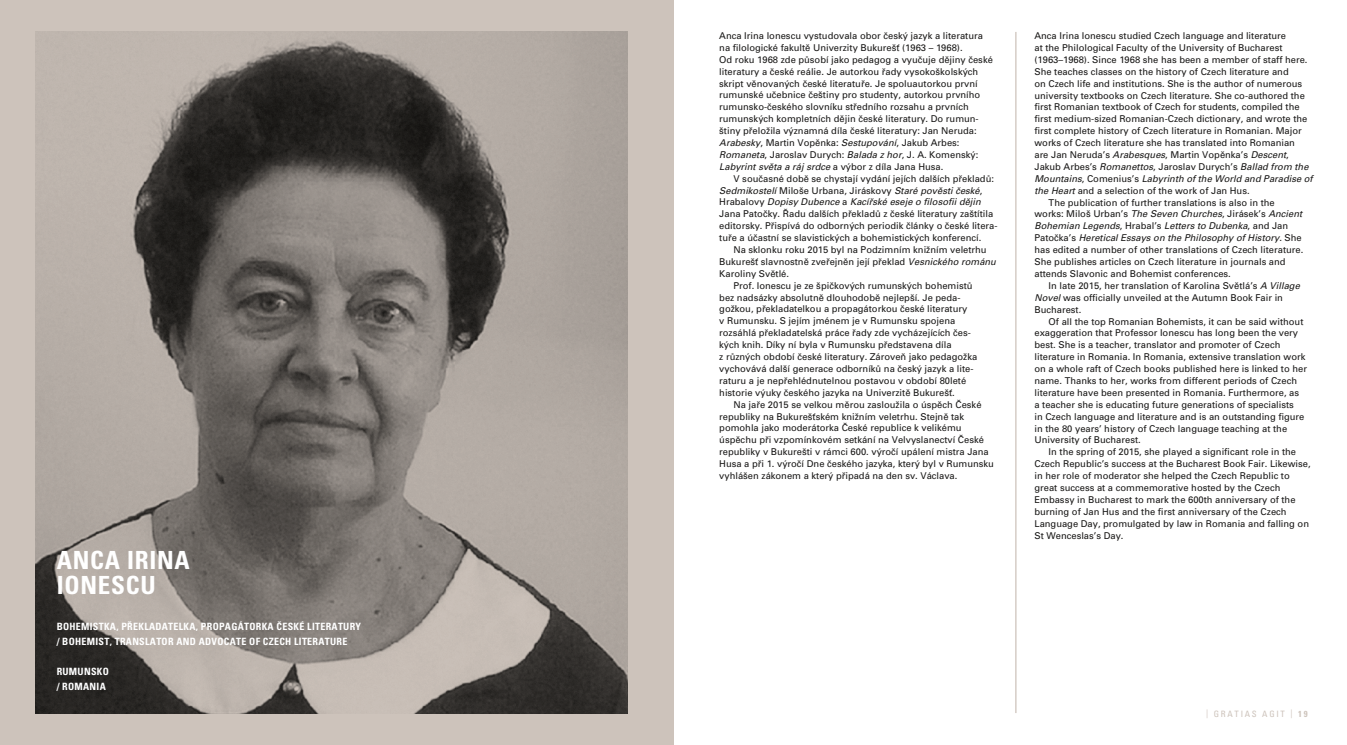
<style>
.page{position:relative;width:1347px;height:745px;background:#fff}
.page>*{position:absolute;margin:0;border:0;box-sizing:border-box;transform-origin:0 0}
.t1{font:700 condensed 25px/25px "Univers CE";letter-spacing:.03em;color:#fff}
.t2{font:700 condensed 10px/15px "Univers CE";letter-spacing:.03em;color:#fff}
.t3{font:9.38px/11.9px "Univers CE";color:#181716}
.t4{font:italic 9.38px "Univers CE";color:#181716}
.t5{font:condensed 8.75px "Univers CE";letter-spacing:.2em;color:#cdc3bb}
.s1{font-style:italic}
.s2{font-style:normal}
.s3{font-weight:700}
</style>
<div class="page">
<div style="left:0;top:0;width:673px;height:744px;background:#cdc3bb"></div>
<img style="left:36px;top:32px;width:591px;height:680px">
<hr style="left:1015px;top:32px;width:1px;height:680px;background:#cdc3bb">
<h1 class="t1" style="left:57px;top:547px;width:135px">ANCA IRINA<br>IONESCU</h1>
<p class="t2" style="left:57px;top:618px;width:306px">BOHEMISTKA, PŘEKLADATELKA, PROPAGÁTORKA ČESKÉ LITERATURY / BOHEMIST, TRANSLATOR AND ADVOCATE OF CZECH LITERATURE</p>
<p class="t2" style="left:57px;top:663px;width:54px">RUMUNSKO / ROMANIA</p>
<p class="t3" style="left:719px;top:30px;width:275px">Anca Irina Ionescu vystudovala obor český jazyk a literatura na filologické fakultě Univerzity Bukurešť (1963 – 1968).<br>Od roku 1968 zde působí jako pedagog a vyučuje dějiny české literatury a české reálie. Je autorkou řady vysokoškolských skript věnovaných české literatuře. Je spoluautorkou první rumunské učebnice češtiny pro studenty, autorkou prvního rumunsko-českého slovníku středního rozsahu a prvních rumunských kompletních dějin české literatury. Do rumun&shy;štiny přeložila významná díla české literatury: Jan Neruda:<br><span class="s1">Arabesky</span>, Martin Vopěnka: <span class="s1">Sestupování</span>, Jakub Arbes:<br><span class="s1">Romaneta</span>, Jaroslav Durych: <span class="s1">Balada z hor</span>, J. A. Komenský:<br><span class="s1">Labyrint světa a ráj srdce</span> a výbor z díla Jana Husa.</p>
<p class="t3" style="left:719px;top:172px;width:280px;text-indent:14px">V současné době se chystají vydání jejích dalších překladů:<br><span class="s1">Sedmikostelí</span> Miloše Urbana, Jiráskovy <span class="s1">Staré pověsti české</span>, Hrabalovy <span class="s1">Dopisy Dubence</span> a <span class="s1">Kacířské eseje o filosofii dějin </span>Jana Patočky. Řadu dalších překladů z české literatury zaštítila editorsky. Přispívá do odborných periodik články o české litera&shy;tuře a účastní se slavistických a bohemistických konferencí.</p>
<p class="t3" style="left:733px;top:244px;width:255px">Na sklonku roku 2015 byl na Podzimním knižním veletrhu</p>
<p class="t3" style="left:719px;top:256px;width:278px">Bukurešť slavnostně zveřejněn její překlad <span class="s1">Vesnického románu</span></p>
<p class="t3" style="left:719px;top:267px;width:71px">Karoliny Světlé.</p>
<p class="t3" style="left:733px;top:279px;width:241px">Prof. Ionescu je ze špičkových rumunských bohemistů</p>
<p class="t3" style="left:719px;top:291px;width:243px">bez nadsázky absolutně dlouhodobě nejlepší. Je peda-</p>
<p class="t3" style="left:719px;top:303px;width:249px">gožkou, překladatelkou a propagátorkou české literatury</p>
<p class="t3" style="left:719px;top:315px;width:237px">v Rumunsku. S jejím jménem je v Rumunsku spojena</p>
<p class="t3" style="left:719px;top:327px;width:253px">rozsáhlá překladatelská práce řady zde vycházejících čes-</p>
<p class="t3" style="left:719px;top:339px;width:234px">kých knih. Díky ní byla v Rumunsku představena díla</p>
<p class="t3" style="left:719px;top:351px;width:259px">z různých období české literatury. Zároveň jako pedagožka</p>
<p class="t3" style="left:719px;top:362px;width:256px">vychovává další generace odborníků na český jazyk a lite-</p>
<p class="t3" style="left:719px;top:374px;width:248px">raturu a je nepřehlédnutelnou postavou v období 80leté</p>
<p class="t3" style="left:719px;top:386px;width:237px">historie výuky českého jazyka na Univerzitě Bukurešť.</p>
<p class="t3" style="left:733px;top:398px;width:249px">Na jaře 2015 se velkou měrou zasloužila o úspěch České</p>
<p class="t3" style="left:719px;top:410px;width:246px">republiky na Bukurešťském knižním veletrhu. Stejně tak</p>
<p class="t3" style="left:719px;top:422px;width:244px">pomohla jako moderátorka České republice k velikému</p>
<p class="t3" style="left:719px;top:434px;width:266px">úspěchu při vzpomínkovém setkání na Velvyslanectví České</p>
<p class="t3" style="left:719px;top:446px;width:271px">republiky v Bukurešti v rámci 600. výročí upálení mistra Jana</p>
<p class="t3" style="left:719px;top:457px;width:276px">Husa a při 1. výročí Dne českého jazyka, který byl v Rumunsku</p>
<p class="t3" style="left:719px;top:469px;width:240px">vyhlášen zákonem a který připadá na den sv. Václava.</p>
<p class="t3" style="left:1034px;top:30px;width:253px">Anca Irina Ionescu studied Czech language and literature</p>
<p class="t3" style="left:1034px;top:42px;width:249px">at the Philological Faculty of the University of Bucharest</p>
<p class="t3" style="left:1034px;top:54px;width:275px">(1963–1968). Since 1968 she has been a member of staff here.</p>
<p class="t3" style="left:1034px;top:66px;width:256px">She teaches classes on the history of Czech literature and</p>
<p class="t3" style="left:1034px;top:77px;width:269px">on Czech life and institutions. She is the author of numerous</p>
<p class="t3" style="left:1034px;top:89px;width:272px">university textbooks on Czech literature. She co-authored the</p>
<p class="t3" style="left:1034px;top:101px;width:267px">first Romanian textbook of Czech for students, compiled the</p>
<p class="t3" style="left:1034px;top:113px;width:274px">first medium-sized Romanian-Czech dictionary, and wrote the</p>
<p class="t3" style="left:1034px;top:125px;width:269px">first complete history of Czech literature in Romanian. Major</p>
<p class="t3" style="left:1034px;top:137px;width:262px">works of Czech literature she has translated into Romanian</p>
<p class="t3" style="left:1034px;top:149px;width:256px">are Jan Neruda’s <span class="s1">Arabesques</span>, Martin Vopěnka’s <span class="s1">Descent</span>,</p>
<p class="t3" style="left:1034px;top:161px;width:276px">Jakub Arbes’s <span class="s1">Romanettos</span>, Jaroslav Durych’s <span class="s1">Ballad from the</span></p>
<p class="t4" style="left:1034px;top:173px;width:280px">Mountains<span class="s2">, Comenius’s</span> Labyrinth of the World and Paradise of</p>
<p class="t3" style="left:1034px;top:184px;width:217px"><span class="s1">the Heart</span> and a selection of the work of Jan Hus.</p>
<p class="t3" style="left:1048px;top:196px;width:228px">The publication of further translations is also in the</p>
<p class="t3" style="left:1034px;top:208px;width:269px">works: Miloš Urban’s <span class="s1">The Seven Churches</span>, Jirásek’s <span class="s1">Ancient</span></p>
<p class="t4" style="left:1034px;top:220px;width:255px">Bohemian Legends<span class="s2">, Hrabal’s</span> Letters to Dubenka<span class="s2">, and Jan</span></p>
<p class="t4" style="left:1034px;top:232px;width:269px"><span class="s2">Patočka’s</span> Heretical Essays on the Philosophy of History<span class="s2">. She</span></p>
<p class="t3" style="left:1034px;top:244px;width:270px">has edited a number of other translations of Czech literature.</p>
<p class="t3" style="left:1034px;top:256px;width:253px">She publishes articles on Czech literature in journals and</p>
<p class="t3" style="left:1034px;top:268px;width:198px">attends Slavonic and Bohemist conferences.</p>
<p class="t3" style="left:1048px;top:279px;width:253px">In late 2015, her translation of Karolina Světlá’s <span class="s1">A Village</span></p>
<p class="t3" style="left:1034px;top:291px;width:250px"><span class="s1">Novel</span> was officially unveiled at the Autumn Book Fair in</p>
<p class="t3" style="left:1034px;top:303px;width:48px">Bucharest.</p>
<p class="t3" style="left:1048px;top:315px;width:256px">Of all the top Romanian Bohemists, it can be said without</p>
<p class="t3" style="left:1034px;top:327px;width:265px">exaggeration that Professor Ionescu has long been the very</p>
<p class="t3" style="left:1034px;top:339px;width:247px">best. She is a teacher, translator and promoter of Czech</p>
<p class="t3" style="left:1034px;top:351px;width:272px">literature in Romania. In Romania, extensive translation work</p>
<p class="t3" style="left:1034px;top:363px;width:274px">on a whole raft of Czech books published here is linked to her</p>
<p class="t3" style="left:1034px;top:374px;width:264px">name. Thanks to her, works from different periods of Czech</p>
<p class="t3" style="left:1034px;top:386px;width:266px">literature have been presented in Romania. Furthermore, as</p>
<p class="t3" style="left:1034px;top:398px;width:261px">a teacher she is educating future generations of specialists</p>
<p class="t3" style="left:1034px;top:410px;width:271px">in Czech language and literature and is an outstanding figure</p>
<p class="t3" style="left:1034px;top:422px;width:254px">in the 80 years’ history of Czech language teaching at the</p>
<p class="t3" style="left:1034px;top:434px;width:108px">University of Bucharest.</p>
<p class="t3" style="left:1048px;top:446px;width:249px">In the spring of 2015, she played a significant role in the</p>
<p class="t3" style="left:1034px;top:458px;width:278px">Czech Republic’s success at the Bucharest Book Fair. Likewise,</p>
<p class="t3" style="left:1034px;top:469px;width:257px">in her role of moderator she helped the Czech Republic to</p>
<p class="t3" style="left:1034px;top:481px;width:247px">great success at a commemorative hosted by the Czech</p>
<p class="t3" style="left:1034px;top:493px;width:262px">Embassy in Bucharest to mark the 600th anniversary of the</p>
<p class="t3" style="left:1034px;top:505px;width:254px">burning of Jan Hus and the first anniversary of the Czech</p>
<p class="t3" style="left:1034px;top:517px;width:276px">Language Day, promulgated by law in Romania and falling on</p>
<p class="t3" style="left:1034px;top:529px;width:91px">St Wenceslas’s Day.</p>
<p class="t5" style="left:1206px;top:708px;width:103px">| GRATIAS AGIT | <span class="s3">19</span></p>
</div>
